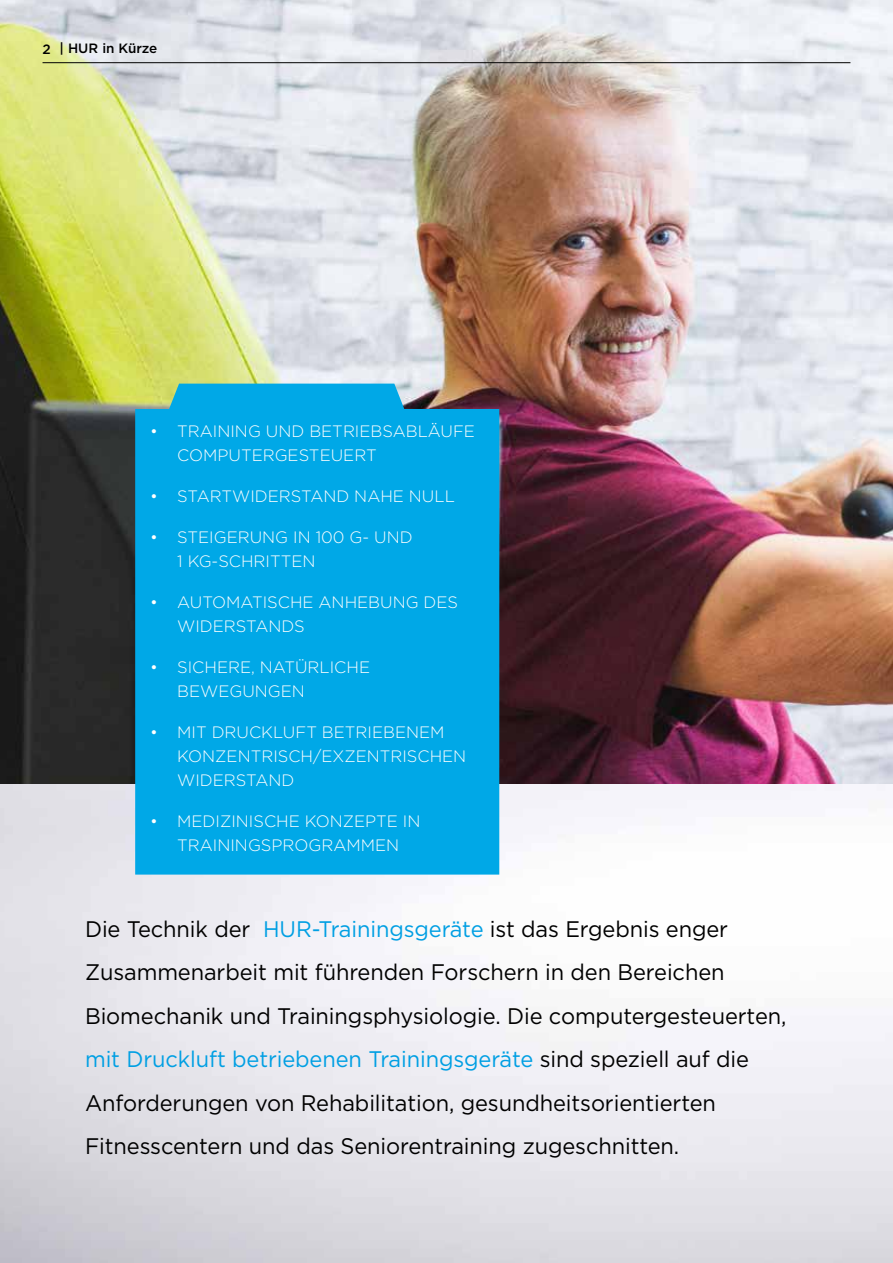
<style>
.page{position:relative;width:893px;height:1263px;background:#fff}
.page>*{position:absolute;margin:0;border:0;box-sizing:border-box;transform-origin:0 0}
.t1{font:22.5px/43.5px "Gotham";letter-spacing:-.005em;color:#000}
.t2{font:300 16.5px/24px "Gotham";color:#fff}
.t3{font:500 13.5px "Gotham";color:#000}
.s1{color:#009fe3}
</style>
<div class="page">
<img style="left:0;top:784px;width:893px;height:479px">
<img style="left:0;top:0;width:893px;height:784px">
<hr style="left:43px;top:62px;width:807px;height:1px;background:#000">
<div style="left:135px;top:384px;width:364px;height:490px;background:#00a8e7"></div>
<p class="t3" style="left:43px;top:40px;width:116px">2 | HUR in Kürze</p>
<p class="t2" style="left:177px;top:419px;width:299px;text-indent:-27px">• TRAINING UND BETRIEBSABLÄUFE<br>COMPUTERGESTEUERT</p>
<p class="t2" style="left:150px;top:484px;width:306px">• STARTWIDERSTAND NAHE NULL</p>
<p class="t2" style="left:177px;top:525px;width:237px;text-indent:-27px">• STEIGERUNG IN 100 G- UND<br>1 KG-SCHRITTEN</p>
<p class="t2" style="left:177px;top:590px;width:282px;text-indent:-27px">• AUTOMATISCHE ANHEBUNG DES<br>WIDERSTANDS</p>
<p class="t2" style="left:177px;top:655px;width:194px;text-indent:-27px">• SICHERE, NATÜRLICHE<br>BEWEGUNGEN</p>
<p class="t2" style="left:177px;top:720px;width:291px;text-indent:-27px">• MIT DRUCKLUFT BETRIEBENEM<br>KONZENTRISCH/EXZENTRISCHEN<br>WIDERSTAND</p>
<p class="t2" style="left:150px;top:809px;width:272px;text-align:center">• MEDIZINISCHE KONZEPTE IN<br>TRAININGSPROGRAMMEN</p>
<p class="t1" style="left:85px;top:907px;width:703px">Die Technik der <span class="s1">HUR-Trainingsgeräte</span> ist das Ergebnis enger Zusammenarbeit mit führenden Forschern in den Bereichen Biomechanik und Trainingsphysiologie. Die computergesteuerten, <span class="s1">mit Druckluft betriebenen Trainingsgeräte</span> sind speziell auf die Anforderungen von Rehabilitation, gesundheitsorientierten Fitnesscentern und das Seniorentraining zugeschnitten.</p>
</div>
